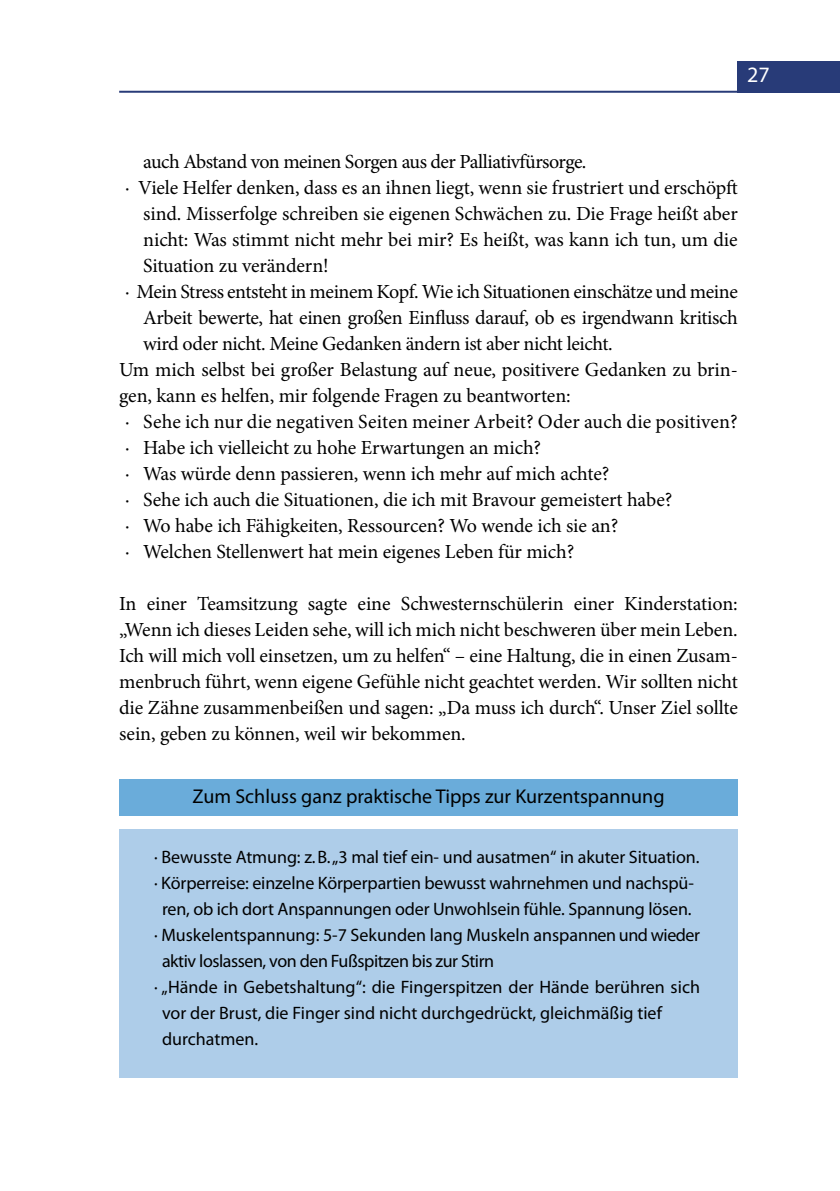
<style>
.page{position:relative;width:840px;height:1191px;background:#fff}
.page>*{position:absolute;margin:0;border:0;box-sizing:border-box;transform-origin:0 0}
.t1{font:22px "Myriad Pro";color:#fff}
.t2{font:20px/26px "Minion Pro";letter-spacing:-.01em;color:#000;text-align:justify}
.t3{font:20px "Minion Pro";letter-spacing:.01em;color:#000}
.t4{font:20px "Minion Pro";letter-spacing:-.03em;color:#000}
.t5{font:20px "Myriad Pro";color:#000}
.t6{font:18px "Myriad Pro";letter-spacing:-.005em;color:#000}
.t7{font:18px "Myriad Pro";letter-spacing:-.025em;color:#000}
</style>
<div class="page">
<div style="left:119px;top:779px;width:618px;height:37px;background:#6aacda"></div>
<div style="left:119px;top:829px;width:618px;height:248px;background:#aecde9"></div>
<hr style="left:119px;top:91px;width:720px;height:2px;background:#283b78">
<div style="left:737px;top:61px;width:102px;height:31px;background:#283b78"></div>
<p class="t1" style="left:746px;top:61px;width:24px">27</p>
<p class="t4" style="left:143px;top:148px;width:444px">auch Abstand von meinen Sorgen aus der Palliativfürsorge.</p>
<p class="t2" style="left:125px;top:174px;width:613px">· Viele Helfer denken, dass es an ihnen liegt, wenn sie frustriert und erschöpft</p>
<p class="t2" style="left:143px;top:200px;width:595px">sind. Misserfolge schreiben sie eigenen Schwächen zu. Die Frage heißt aber</p>
<p class="t2" style="left:143px;top:226px;width:595px">nicht: Was stimmt nicht mehr bei mir? Es heißt, was kann ich tun, um die</p>
<p class="t2" style="left:143px;top:252px;width:187px">Situation zu verändern!</p>
<p class="t2" style="left:125px;top:278px;width:613px">· Mein Stress entsteht in meinem Kopf. Wie ich Situationen einschätze und meine</p>
<p class="t2" style="left:143px;top:304px;width:596px">Arbeit bewerte, hat einen großen Einfluss darauf, ob es irgendwann kritisch</p>
<p class="t2" style="left:143px;top:330px;width:470px">wird oder nicht. Meine Gedanken ändern ist aber nicht leicht.</p>
<p class="t2" style="left:119px;top:356px;width:620px">Um mich selbst bei großer Belastung auf neue, positivere Gedanken zu brin-</p>
<p class="t2" style="left:119px;top:382px;width:453px">gen, kann es helfen, mir folgende Fragen zu beantworten:</p>
<p class="t3" style="left:125px;top:408px;width:614px">· Sehe ich nur die negativen Seiten meiner Arbeit? Oder auch die positiven?</p>
<p class="t2" style="left:125px;top:434px;width:417px">· Habe ich vielleicht zu hohe Erwartungen an mich?</p>
<p class="t2" style="left:125px;top:460px;width:485px">· Was würde denn passieren, wenn ich mehr auf mich achte?</p>
<p class="t2" style="left:125px;top:486px;width:548px">· Sehe ich auch die Situationen, die ich mit Bravour gemeistert habe?</p>
<p class="t2" style="left:125px;top:512px;width:494px">· Wo habe ich Fähigkeiten, Ressourcen? Wo wende ich sie an?</p>
<p class="t2" style="left:125px;top:538px;width:450px">· Welchen Stellenwert hat mein eigenes Leben für mich?</p>
<p class="t2" style="left:119px;top:590px;width:620px">In einer Teamsitzung sagte eine Schwesternschülerin einer Kinderstation: „Wenn ich dieses Leiden sehe, will ich mich nicht beschweren über mein Leben.<br>Ich will mich voll einsetzen, um zu helfen“ – eine Haltung, die in einen Zusam&shy;menbruch führt, wenn eigene Gefühle nicht geachtet werden. Wir sollten nicht die Zähne zusammenbeißen und sagen: „Da muss ich durch“. Unser Ziel sollte sein, geben zu können, weil wir bekommen.</p>
<p class="t5" style="left:192px;top:784px;width:473px">Zum Schluss ganz praktische Tipps zur Kurzentspannung</p>
<p class="t6" style="left:154px;top:845px;width:546px">· Bewusste Atmung: z.B. „3 mal tief ein- und ausatmen“ in akuter Situation.</p>
<p class="t6" style="left:154px;top:871px;width:541px">· Körperreise: einzelne Körperpartien bewusst wahrnehmen und nachspü-</p>
<p class="t6" style="left:162px;top:897px;width:530px">ren, ob ich dort Anspannungen oder Unwohlsein fühle. Spannung lösen.</p>
<p class="t6" style="left:154px;top:923px;width:547px">· Muskelentspannung: 5-7 Sekunden lang Muskeln anspannen und wieder</p>
<p class="t7" style="left:162px;top:949px;width:333px">aktiv loslassen, von den Fußspitzen bis zur Stirn</p>
<p class="t6" style="left:154px;top:975px;width:547px">· „Hände in Gebetshaltung“: die Fingerspitzen der Hände berühren sich</p>
<p class="t6" style="left:162px;top:1001px;width:501px">vor der Brust, die Finger sind nicht durchgedrückt, gleichmäßig tief</p>
<p class="t6" style="left:162px;top:1027px;width:98px">durchatmen.</p>
</div>
